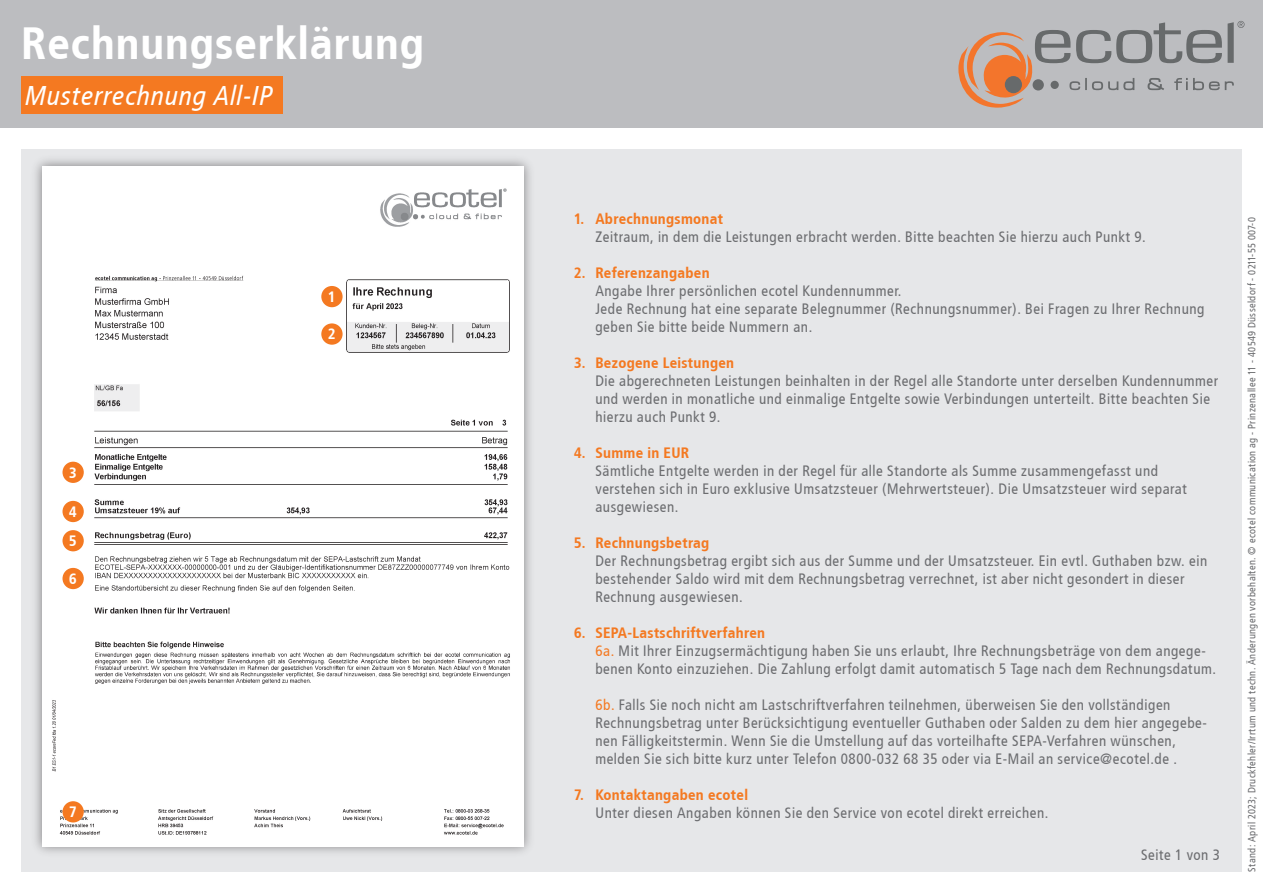
<style>
.page{position:relative;width:1263px;height:893px;background:#fff}
.page>*{position:absolute;margin:0;border:0;box-sizing:border-box;transform-origin:0 0}
.t1{font:700 45px "Transit";color:#fff}
.t2{font:italic 27px "Transit";color:#fff}
.t3{font:15px/18px "Transit";color:#6c6d70}
.t4{font:700 15px "Transit";color:#f47921}
.t5{font:700 15px/29.2px "Transit";color:#fff}
.t6{font:10.5px "Transit";color:#6c6d70}
.s1{font-weight:700;color:#f47921}
.s2{color:#f47921}
</style>
<div class="page">
<div style="left:21px;top:149px;width:1221px;height:723px;background:#e6e7e9"></div>
<div style="left:0;top:0;width:1263px;height:128px;background:#bcbdc0"></div>
<div style="left:21px;top:77px;width:262px;height:37px;background:#f47921"></div>
<img style="left:35px;top:159px;width:496px;height:694px">
<img style="left:43px;top:166px;width:481px;height:680px">
<div style="left:321px;top:286px;width:22px;height:21px;background:#f47921;border-radius:50%"></div>
<div style="left:321px;top:323px;width:22px;height:22px;background:#f47921;border-radius:50%"></div>
<div style="left:63px;top:462px;width:21px;height:21px;background:#f47921;border-radius:50%"></div>
<div style="left:63px;top:501px;width:21px;height:21px;background:#f47921;border-radius:50%"></div>
<div style="left:63px;top:530px;width:21px;height:21px;background:#f47921;border-radius:50%"></div>
<div style="left:63px;top:568px;width:21px;height:21px;background:#f47921;border-radius:50%"></div>
<div style="left:63px;top:801px;width:21px;height:21px;background:#f47921;border-radius:50%"></div>
<svg style="left:958px;top:21px;width:286px;height:87px"></svg>
<h1 class="t1" style="left:21px;top:17px;width:405px">Rechnungserklärung</h1>
<h2 class="t2" style="left:24px;top:80px;width:250px">Musterrechnung All-IP</h2>
<p class="t5" style="left:69px;top:458px;width:9px">3</p>
<p class="t5" style="left:69px;top:497px;width:9px">4<br>5</p>
<p class="t5" style="left:69px;top:564px;width:9px">6</p>
<p class="t5" style="left:328px;top:282px;width:9px">1</p>
<p class="t5" style="left:328px;top:319px;width:9px">2</p>
<p class="t5" style="left:69px;top:797px;width:9px">7</p>
<p class="t4" style="left:574px;top:210px;width:151px">1. Abrechnungsmonat</p>
<p class="t3" style="left:595px;top:228px;width:553px">Zeitraum, in dem die Leistungen erbracht werden. Bitte beachten Sie hierzu auch Punkt 9.</p>
<p class="t4" style="left:574px;top:264px;width:137px">2. Referenzangaben</p>
<p class="t3" style="left:595px;top:282px;width:611px">Angabe Ihrer persönlichen ecotel Kundennummer.<br>Jede Rechnung hat eine separate Belegnummer (Rechnungsnummer). Bei Fragen zu Ihrer Rechnung geben Sie bitte beide Nummern an.</p>
<p class="t4" style="left:574px;top:354px;width:162px">3. Bezogene Leistungen</p>
<p class="t3" style="left:595px;top:372px;width:625px">Die abgerechneten Leistungen beinhalten in der Regel alle Standorte unter derselben Kundennummer und werden in monatliche und einmalige Entgelte sowie Verbindungen unterteilt. Bitte beachten Sie hierzu auch Punkt 9.</p>
<p class="t4" style="left:574px;top:444px;width:117px">4. Summe in EUR</p>
<p class="t3" style="left:595px;top:462px;width:594px">Sämtliche Entgelte werden in der Regel für alle Standorte als Summe zusammengefasst und verstehen sich in Euro exklusive Umsatzsteuer (Mehrwertsteuer). Die Umsatzsteuer wird separat ausgewiesen.</p>
<p class="t4" style="left:574px;top:534px;width:137px">5. Rechnungsbetrag</p>
<p class="t3" style="left:595px;top:552px;width:614px">Der Rechnungsbetrag ergibt sich aus der Summe und der Umsatzsteuer. Ein evtl. Guthaben bzw. ein bestehender Saldo wird mit dem Rechnungsbetrag verrechnet, ist aber nicht gesondert in dieser<br>Rechnung ausgewiesen.</p>
<p class="t3" style="left:595px;top:624px;width:623px;text-indent:-21px"><span class="s1">6. SEPA-Lastschriftverfahren<br></span><span class="s2">6a.</span> Mit Ihrer Einzugsermächtigung haben Sie uns erlaubt, Ihre Rechnungsbeträge von dem angege&shy;benen Konto einzuziehen. Die Zahlung erfolgt damit automatisch 5 Tage nach dem Rechnungsdatum.</p>
<p class="t3" style="left:595px;top:696px;width:614px"><span class="s2">6b.</span> Falls Sie noch nicht am Lastschriftverfahren teilnehmen, überweisen Sie den vollständigen Rechnungsbetrag unter Berücksichtigung eventueller Guthaben oder Salden zu dem hier angegebe&shy;nen Fälligkeitstermin. Wenn Sie die Umstellung auf das vorteilhafte SEPA-Verfahren wünschen, melden Sie sich bitte kurz unter Telefon 0800-032 68 35 oder via E-Mail an service@ecotel.de .</p>
<p class="t4" style="left:574px;top:786px;width:176px">7. Kontaktangaben ecotel</p>
<p class="t3" style="left:595px;top:804px;width:455px">Unter diesen Angaben können Sie den Service von ecotel direkt erreichen.</p>
<p class="t3" style="left:1141px;top:845px;width:81px">Seite 1 von 3</p>
<p class="t6" style="left:1246px;top:871px;width:656px;rotate:-90deg">Stand: April 2023; Druckfehler/Irrtum und techn. Änderungen vorbehalten. © ecotel communication ag - Prinzenallee 11 - 40549 Düsseldorf - 0211-55 007-0</p>
</div>
